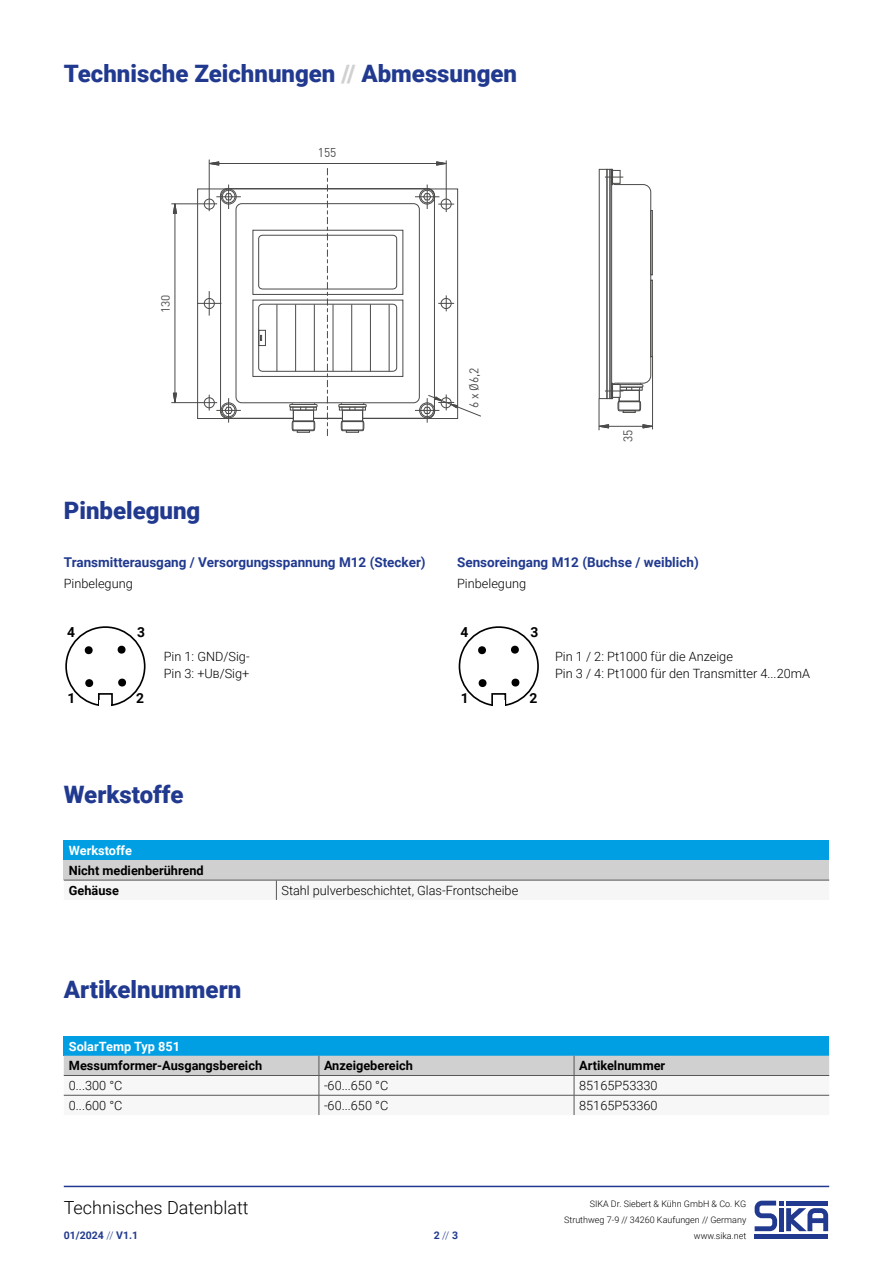
<style>
.page{position:relative;width:893px;height:1263px;background:#fff}
.page>*{position:absolute;margin:0;border:0;box-sizing:border-box;transform-origin:0 0}
.t1{font:900 24px "Roboto";color:#213a8f}
.t2{font:300 18px "Roboto";color:#000}
.t3{font:700 13.8px "Roboto";color:#000}
.t4{font:700 13.5px "Roboto";color:#213a8f}
.t5{font:300 12.75px/16.6px "Roboto";color:#000}
.t6{font:700 12.75px/19.8px "Roboto";color:#000}
.t7{font:700 12.75px "Roboto";color:#fff}
.t8{font:12.6px "DIN Offc";color:#4a4a49;scale:.95 1}
.t9{font:11.85px "DIN Offc";color:#4a4a49}
.t10{font:700 10.5px "Roboto";color:#213a8f}
.t11{font:300 9px/15.8px "Roboto";color:#000;text-align:right}
.s1{color:#d0d0d0}
.s2{font-weight:300}
</style>
<div class="page">
<hr style="left:64px;top:1186px;width:765px;height:1px;background:#213a8f">
<svg style="left:754px;top:1200px;width:75px;height:39px"></svg>
<div style="left:64px;top:1036px;width:765px;height:20px;background:#009fe3"></div>
<svg style="left:64px;top:1056px;width:765px;height:59px"></svg>
<div style="left:64px;top:840px;width:765px;height:20px;background:#009fe3"></div>
<div style="left:64px;top:860px;width:765px;height:20px;background:#d0d0d0"></div>
<div style="left:64px;top:880px;width:765px;height:20px;background:#f6f6f6"></div>
<div style="left:220px;top:188px;width:215px;height:231px;border:1px solid #4a4a49;border-radius:7px"></div>
<div style="left:236px;top:203px;width:184px;height:200px;border:1px solid #4a4a49;border-radius:6px"></div>
<div style="left:258px;top:235px;width:139px;height:54px;border:1px solid #4a4a49;border-radius:4px"></div>
<div style="left:258px;top:304px;width:139px;height:68px;border:1px solid #4a4a49;border-radius:4px"></div>
<div style="left:204px;top:397px;width:11px;height:11px;border:1px solid #4a4a49;border-radius:50%"></div>
<div style="left:204px;top:199px;width:11px;height:11px;border:1px solid #4a4a49;border-radius:50%"></div>
<div style="left:441px;top:199px;width:11px;height:11px;border:1px solid #4a4a49;border-radius:50%"></div>
<div style="left:252px;top:300px;width:151px;height:77px;border:1px solid #4a4a49"></div>
<div style="left:252px;top:230px;width:151px;height:65px;border:1px solid #4a4a49"></div>
<div style="left:258px;top:330px;width:8px;height:16px;border:1px solid #4a4a49"></div>
<svg style="left:260px;top:335px;width:2px;height:6px"></svg>
<hr style="left:389px;top:304px;width:1px;height:67px;background:#4a4a49">
<hr style="left:370px;top:304px;width:1px;height:67px;background:#4a4a49">
<hr style="left:351px;top:304px;width:1px;height:67px;background:#4a4a49">
<hr style="left:333px;top:304px;width:1px;height:67px;background:#4a4a49">
<hr style="left:314px;top:304px;width:1px;height:67px;background:#4a4a49">
<hr style="left:295px;top:304px;width:1px;height:67px;background:#4a4a49">
<hr style="left:276px;top:304px;width:1px;height:67px;background:#4a4a49">
<svg style="left:338px;top:403px;width:29px;height:30px"></svg>
<svg style="left:289px;top:403px;width:29px;height:30px"></svg>
<hr style="left:171px;top:402px;width:46px;height:1px;background:#4a4a49">
<svg style="left:209px;top:395px;width:1px;height:16px"></svg>
<svg style="left:197px;top:291px;width:24px;height:25px"></svg>
<svg style="left:216px;top:185px;width:25px;height:24px"></svg>
<svg style="left:216px;top:398px;width:25px;height:25px"></svg>
<svg style="left:415px;top:185px;width:39px;height:24px"></svg>
<hr style="left:446px;top:160px;width:1px;height:52px;background:#4a4a49">
<svg style="left:438px;top:295px;width:16px;height:16px"></svg>
<hr style="left:171px;top:204px;width:46px;height:1px;background:#4a4a49">
<hr style="left:209px;top:160px;width:1px;height:51px;background:#4a4a49">
<svg style="left:327px;top:168px;width:1px;height:268px"></svg>
<hr style="left:175px;top:213px;width:1px;height:180px;background:#4a4a49">
<hr style="left:219px;top:163px;width:218px;height:1px;background:#4a4a49">
<svg style="left:436px;top:161px;width:11px;height:5px"></svg>
<svg style="left:208px;top:161px;width:12px;height:5px"></svg>
<svg style="left:172px;top:203px;width:5px;height:11px"></svg>
<svg style="left:172px;top:392px;width:5px;height:12px"></svg>
<svg style="left:415px;top:394px;width:66px;height:29px"></svg>
<div style="left:599px;top:169px;width:8px;height:230px;border:1px solid #4a4a49"></div>
<div style="left:650px;top:280px;width:3px;height:77px;border:1px solid #4a4a49"></div>
<div style="left:650px;top:210px;width:3px;height:65px;border:1px solid #4a4a49"></div>
<hr style="left:652px;top:356px;width:1px;height:73px;background:#4a4a49">
<hr style="left:599px;top:399px;width:1px;height:31px;background:#4a4a49">
<svg style="left:598px;top:424px;width:11px;height:5px"></svg>
<svg style="left:642px;top:424px;width:10px;height:5px"></svg>
<hr style="left:609px;top:426px;width:34px;height:1px;background:#4a4a49">
<svg style="left:605px;top:169px;width:47px;height:244px"></svg>
<div style="left:459px;top:626px;width:80px;height:80px;border:2px solid #000;border-radius:50%"></div>
<svg style="left:478px;top:679px;width:9px;height:8px"></svg>
<svg style="left:511px;top:645px;width:8px;height:9px"></svg>
<svg style="left:478px;top:646px;width:8px;height:9px"></svg>
<svg style="left:511px;top:678px;width:9px;height:9px"></svg>
<div style="left:491px;top:693px;width:15px;height:13px;border:2px solid #000"></div>
<div style="left:493px;top:701px;width:11px;height:6px;background:#fff"></div>
<div style="left:65px;top:626px;width:81px;height:80px;border:2px solid #000;border-radius:50%"></div>
<svg style="left:85px;top:679px;width:9px;height:8px"></svg>
<svg style="left:117px;top:645px;width:9px;height:9px"></svg>
<svg style="left:84px;top:646px;width:9px;height:9px"></svg>
<svg style="left:118px;top:678px;width:8px;height:9px"></svg>
<div style="left:98px;top:693px;width:15px;height:13px;border:2px solid #000"></div>
<div style="left:100px;top:701px;width:11px;height:6px;background:#fff"></div>
<h1 class="t1" style="left:64px;top:56px;width:455px">Technische Zeichnungen <span class="s1">//</span> Abmessungen</h1>
<p class="t8" style="left:318px;top:145px;width:21px">155</p>
<p class="t9" style="left:158px;top:313px;width:20px;rotate:-90deg">130</p>
<h1 class="t1" style="left:64px;top:493px;width:138px">Pinbelegung</h1>
<p class="t4" style="left:64px;top:552px;width:363px">Transmitterausgang / Versorgungsspannung M12 (Stecker)</p>
<p class="t5" style="left:64px;top:574px;width:70px">Pinbelegung</p>
<p class="t3" style="left:67px;top:623px;width:9px">4</p>
<p class="t3" style="left:137px;top:623px;width:9px">3</p>
<p class="t8" style="left:466px;top:408px;width:45px;rotate:-90deg">6 x Ø6,2</p>
<p class="t8" style="left:620px;top:442px;width:15px;rotate:-90deg">35</p>
<p class="t4" style="left:457px;top:552px;width:243px">Sensoreingang M12 (Buchse / weiblich)</p>
<p class="t5" style="left:457px;top:574px;width:70px">Pinbelegung</p>
<p class="t3" style="left:460px;top:623px;width:9px">4</p>
<p class="t3" style="left:530px;top:623px;width:9px">3</p>
<p class="t3" style="left:67px;top:689px;width:9px">1</p>
<p class="t5" style="left:164px;top:648px;width:87px">Pin 1: GND/Sig-<br>Pin 3: +UB/Sig+</p>
<p class="t5" style="left:555px;top:648px;width:256px">Pin 1 / 2: Pt1000 für die Anzeige<br>Pin 3 / 4: Pt1000 für den Transmitter 4...20mA</p>
<p class="t3" style="left:136px;top:689px;width:9px">2</p>
<p class="t3" style="left:461px;top:689px;width:9px">1</p>
<p class="t3" style="left:530px;top:689px;width:9px">2</p>
<h1 class="t1" style="left:64px;top:777px;width:121px">Werkstoffe</h1>
<p class="t7" style="left:69px;top:842px;width:65px">Werkstoffe</p>
<p class="t6" style="left:69px;top:860px;width:136px">Nicht medienberührend<br>Gehäuse</p>
<h1 class="t1" style="left:64px;top:973px;width:179px">Artikelnummern</h1>
<p class="t5" style="left:281px;top:881px;width:238px">Stahl pulverbeschichtet, Glas-Frontscheibe</p>
<p class="t7" style="left:69px;top:1037px;width:113px">SolarTemp Typ 851</p>
<p class="t6" style="left:69px;top:1055px;width:195px">Messumformer-Ausgangsbereich</p>
<p class="t6" style="left:324px;top:1055px;width:90px">Anzeigebereich</p>
<p class="t6" style="left:579px;top:1055px;width:88px">Artikelnummer</p>
<p class="t5" style="left:69px;top:1077px;width:55px">0...300 °C</p>
<p class="t5" style="left:324px;top:1077px;width:66px">-60...650 °C</p>
<p class="t5" style="left:579px;top:1077px;width:80px">85165P53330</p>
<p class="t5" style="left:69px;top:1096px;width:55px">0...600 °C</p>
<p class="t5" style="left:324px;top:1096px;width:66px">-60...650 °C</p>
<p class="t5" style="left:579px;top:1096px;width:80px">85165P53360</p>
<h2 class="t2" style="left:64px;top:1195px;width:186px">Technisches Datenblatt</h2>
<p class="t10" style="left:64px;top:1228px;width:76px">01/2024 <span class="s2">//</span> V1.1</p>
<p class="t10" style="left:434px;top:1228px;width:26px">2 <span class="s2">//</span> 3</p>
<p class="t11" style="left:564px;top:1196px;width:184px">SIKA Dr. Siebert &amp; Kühn GmbH &amp; Co. KG<br>Struthweg 7-9 // 34260 Kaufungen // Germany www.sika.net</p>
</div>
